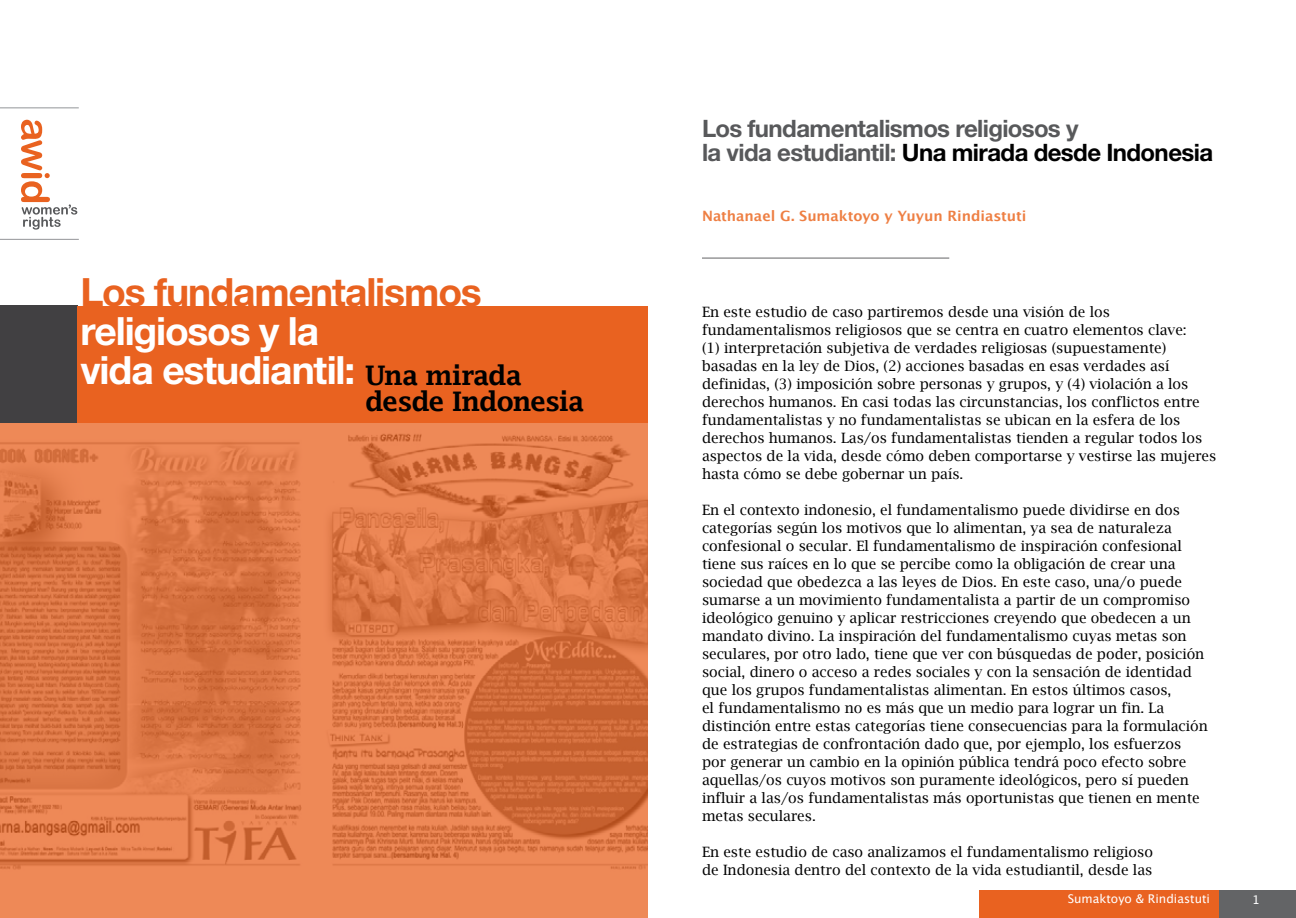
<style>
.page{position:relative;width:1296px;height:918px;background:#fff}
.page>*{position:absolute;margin:0;border:0;box-sizing:border-box;transform-origin:0 0}
.t1{font:700 39px/39px "Helvetica Neue";letter-spacing:-.03em;color:#fff}
.t2{font:700 39px "Helvetica Neue";letter-spacing:-.025em;color:#e96220}
.t3{font:600 27px "Lucida Fax";letter-spacing:-.04em;color:#000}
.t4{font:700 24px/24px "Helvetica Neue";letter-spacing:-.025em;color:#58595b}
.t5{font:14.25px/18px "Lucida Bright";color:#000}
.t6{font:700 14.25px "Lucida Grande";letter-spacing:-.005em;color:#ee7f43}
.t7{font:12px "Lucida Grande";color:#fff}
.s1{font-family:"Lucida Fax";font-weight:600;font-size:27px;color:#000}
.s2{color:#000}
</style>
<div class="page">
<div style="left:1218px;top:890px;width:78px;height:28px;background:#636466"></div>
<div style="left:979px;top:890px;width:239px;height:28px;background:#e96220"></div>
<svg style="left:0;top:423px;width:648px;height:495px;background:#df7a48"></svg>
<hr style="left:0;top:107px;width:79px;height:1px;background:#939598">
<svg style="left:21px;top:120px;width:56px;height:110px"></svg>
<div style="left:0;top:306px;width:78px;height:117px;background:#414042"></div>
<div style="left:77px;top:306px;width:571px;height:117px;background:#e96220"></div>
<hr style="left:0;top:239px;width:79px;height:1px;background:#939598">
<hr style="left:702px;top:258px;width:247px;height:1px;background:#636466">
<h1 class="t2" style="left:80px;top:268px;width:403px">Los fundamentalismos</h1>
<h1 class="t1" style="left:80px;top:311px;width:443px">religiosos y la<br>vida estudiantil: <span class="s1">Una mirada</span></h1>
<h2 class="t3" style="left:365px;top:386px;width:221px">desde Indonesia</h2>
<h3 class="t4" style="left:702px;top:116px;width:513px">Los fundamentalismos religiosos y<br>la vida estudiantil: <span class="s2">Una mirada desde Indonesia</span></h3>
<p class="t6" style="left:702px;top:205px;width:326px">Nathanael G. Sumaktoyo y Yuyun Rindiastuti</p>
<p class="t5" style="left:702px;top:303px;width:516px">En este estudio de caso partiremos desde una visión de los fundamentalismos religiosos que se centra en cuatro elementos clave:<br>(1) interpretación subjetiva de verdades religiosas (supuestamente) basadas en la ley de Dios, (2) acciones basadas en esas verdades así definidas, (3) imposición sobre personas y grupos, y (4) violación a los derechos humanos. En casi todas las circunstancias, los conflictos entre fundamentalistas y no fundamentalistas se ubican en la esfera de los derechos humanos. Las/os fundamentalistas tienden a regular todos los aspectos de la vida, desde cómo deben comportarse y vestirse las mujeres hasta cómo se debe gobernar un país.</p>
<p class="t5" style="left:702px;top:501px;width:507px">En el contexto indonesio, el fundamentalismo puede dividirse en dos categorías según los motivos que lo alimentan, ya sea de naturaleza confesional o secular. El fundamentalismo de inspiración confesional tiene sus raíces en lo que se percibe como la obligación de crear una sociedad que obedezca a las leyes de Dios. En este caso, una/o puede sumarse a un movimiento fundamentalista a partir de un compromiso ideológico genuino y aplicar restricciones creyendo que obedecen a un mandato divino. La inspiración del fundamentalismo cuyas metas son seculares, por otro lado, tiene que ver con búsquedas de poder, posición social, dinero o acceso a redes sociales y con la sensación de identidad que los grupos fundamentalistas alimentan. En estos últimos casos,<br>el fundamentalismo no es más que un medio para lograr un fin. La distinción entre estas categorías tiene consecuencias para la formulación de estrategias de confrontación dado que, por ejemplo, los esfuerzos por generar un cambio en la opinión pública tendrá poco efecto sobre aquellas/os cuyos motivos son puramente ideológicos, pero sí pueden influir a las/os fundamentalistas más oportunistas que tienen en mente metas seculares.</p>
<p class="t5" style="left:702px;top:843px;width:452px">En este estudio de caso analizamos el fundamentalismo religioso de Indonesia dentro del contexto de la vida estudiantil, desde las</p>
<p class="t7" style="left:1068px;top:892px;width:144px">Sumaktoyo &amp; Rindiastuti</p>
<p class="t7" style="left:1252px;top:892px;width:9px">1</p>
</div>
